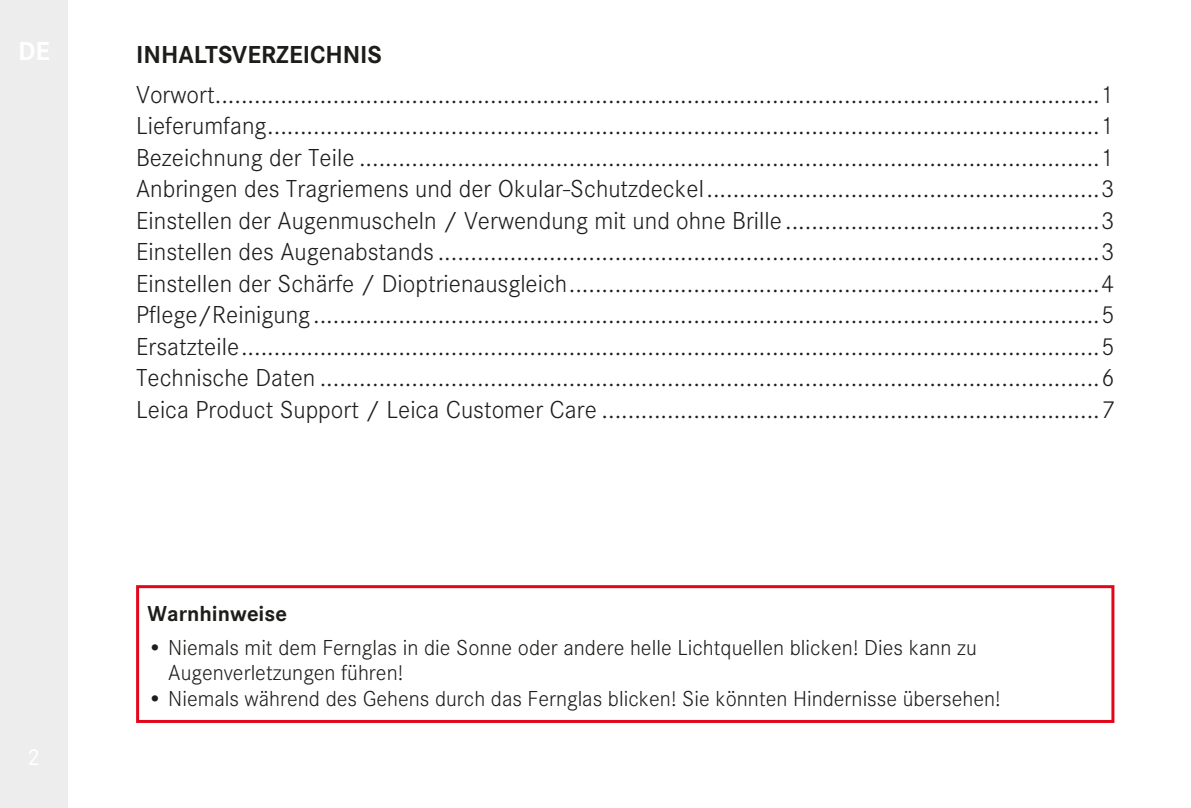
<style>
.page{position:relative;width:1191px;height:808px;background:#fff}
.page>*{position:absolute;margin:0;border:0;box-sizing:border-box;transform-origin:0 0}
.Body_Text{font:300 25.5px "Corporate S";color:#1d1d1b}
.Heading_02{font:700 25.5px "Corporate S";color:#1d1d1b}
.Body_Text-2{font:300 22.5px/25.5px "Corporate S";color:#1d1d1b}
.Body_Text-3{font:700 22.5px "Corporate S";color:#1d1d1b}
</style>
<div class="page">
<div style="left:0;top:0;width:68px;height:808px;background:#ededed"></div>
<div style="left:136px;top:585px;width:978px;height:138px;border:3px solid #e3061b"></div>
<p class="Heading_02" style="left:136px;top:34px;width:247px">INHALTSVERZEICHNIS</p>
<p class="Body_Text" style="left:136px;top:76px;width:979px">Vorwort.......................................................................................................................................1</p>
<p class="Body_Text" style="left:136px;top:108px;width:979px">Lieferumfang...............................................................................................................................1</p>
<p class="Body_Text" style="left:136px;top:139px;width:979px">Bezeichnung der Teile .................................................................................................................1</p>
<p class="Body_Text" style="left:136px;top:171px;width:979px">Anbringen des Tragriemens und der Okular-Schutzdeckel............................................................3</p>
<p class="Body_Text" style="left:136px;top:202px;width:979px">Einstellen der Augenmuscheln / Verwendung mit und ohne Brille ................................................3</p>
<p class="Body_Text" style="left:136px;top:234px;width:979px">Einstellen des Augenabstands .....................................................................................................3</p>
<p class="Body_Text" style="left:136px;top:265px;width:979px">Einstellen der Schärfe / Dioptrienausgleich.................................................................................4</p>
<p class="Body_Text" style="left:136px;top:297px;width:979px">Pflege/Reinigung........................................................................................................................5</p>
<p class="Body_Text" style="left:136px;top:328px;width:979px">Ersatzteile...................................................................................................................................5</p>
<p class="Body_Text" style="left:136px;top:360px;width:979px">Technische Daten .......................................................................................................................6</p>
<p class="Body_Text" style="left:136px;top:391px;width:979px">Leica Product Support / Leica Customer Care ............................................................................7</p>
<p class="Body_Text-3" style="left:148px;top:595px;width:141px">Warnhinweise</p>
<p class="Body_Text-2" style="left:168px;top:633px;width:810px;text-indent:-21px">• Niemals mit dem Fernglas in die Sonne oder andere helle Lichtquellen blicken! Dies kann zu<br>Augenverletzungen führen!</p>
<p class="Body_Text-2" style="left:148px;top:684px;width:854px">• Niemals während des Gehens durch das Fernglas blicken! Sie könnten Hindernisse übersehen!</p>
</div>
